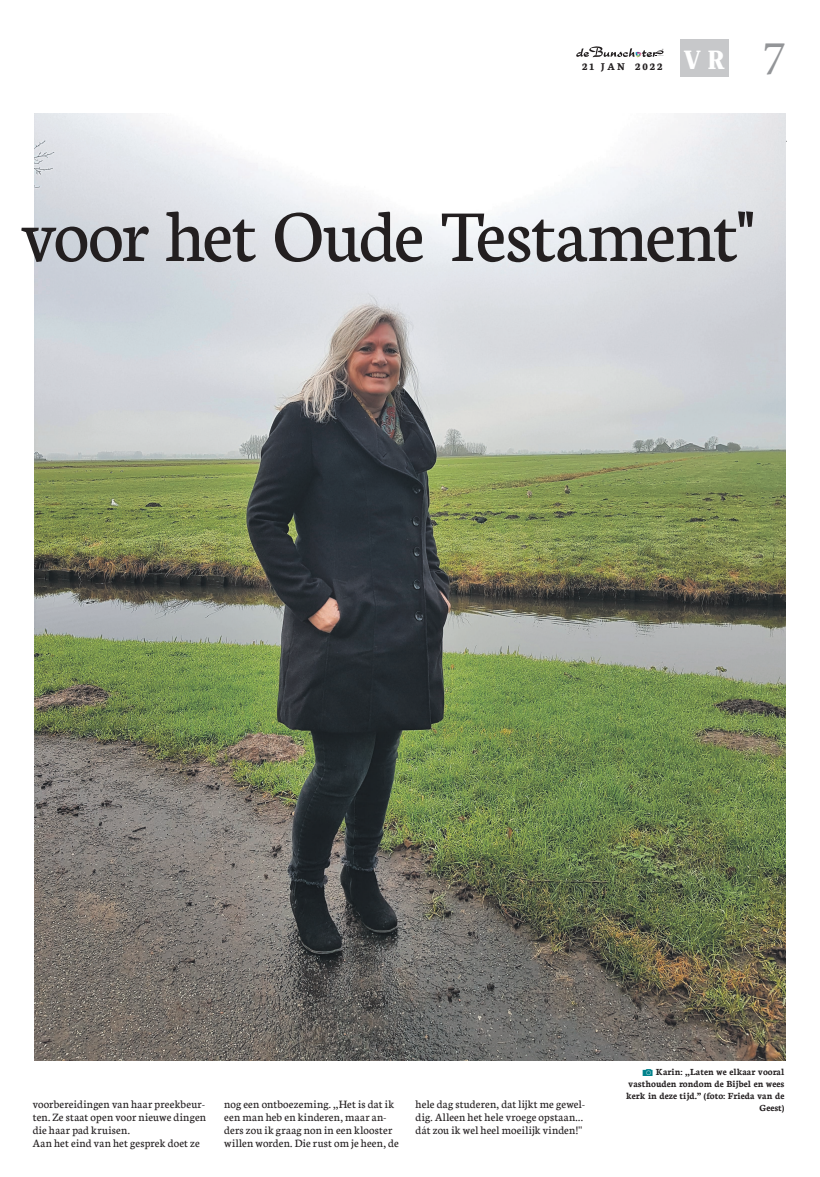
<style>
.page{position:relative;width:820px;height:1177px;background:#fff}
.page>*{position:absolute;margin:0;border:0;box-sizing:border-box;transform-origin:0 0}
.t1{font:78px "Neuton";letter-spacing:-.025em;color:#231f20}
.t2{font:500 26.2px "John Hancock CP";color:#fff;scale:.9 1}
.t3{font:12px/13px "Neuton";letter-spacing:.02em;color:#231f20}
.t4{font:700 11.2px "Neuton";letter-spacing:.175em;color:#231f20}
.t5{font:700 10px/12px "Neuton";color:#231f20;text-align:right}
.s1{font-family:"Minion Pro";font-weight:400;font-size:49px;color:#939598}
.s2{font-family:"Kamera Dings";font-weight:400;font-size:12px;color:#00828c}
</style>
<div class="page">
<div style="left:679px;top:40px;width:49px;height:37px;background:#c7c8ca"></div>
<img style="left:35px;top:113px;width:750px;height:947px">
<svg style="left:576px;top:46px;width:87px;height:11px"></svg>
<p class="t4" style="left:582px;top:61px;width:82px">21 JAN 2022</p>
<h2 class="t2" style="left:683px;top:45px;width:115px">VR <span class="s1">7</span></h2>
<h1 class="t1" style="left:22px;top:196px;width:734px">voor het Oude Testament"</h1>
<p class="t3" style="left:33px;top:1097px;width:175px">voorbereidingen van haar preekbeur&shy;ten. Ze staat open voor nieuwe dingen die haar pad kruisen.<br>Aan het eind van het gesprek doet ze</p>
<p class="t3" style="left:224px;top:1097px;width:176px">nog een ontboezeming. ,,Het is dat ik een man heb en kinderen, maar an&shy;ders zou ik graag non in een klooster willen worden. Die rust om je heen, de</p>
<p class="t3" style="left:415px;top:1097px;width:171px">hele dag studeren, dat lijkt me gewel&shy;dig. Alleen het hele vroege opstaan… dát zou ik wel heel moeilijk vinden!''</p>
<p class="t5" style="left:626px;top:1065px;width:160px"><span class="s2">#</span> Karin: ,,Laten we elkaar vooral vasthouden rondom de Bijbel en wees kerk in deze tijd.” (foto: Frieda van de<br>Geest)</p>
</div>
